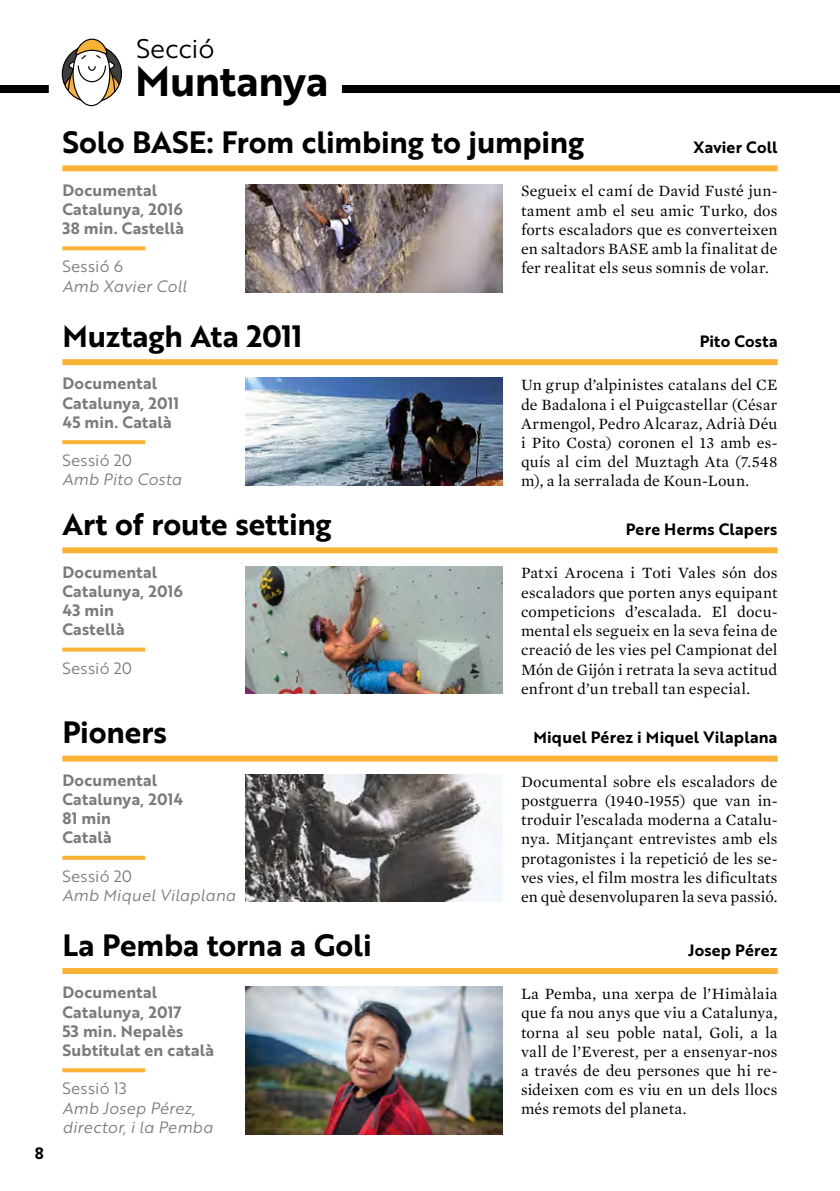
<style>
.page{position:relative;width:840px;height:1191px;background:#fff}
.page>*{position:absolute;margin:0;border:0;box-sizing:border-box;transform-origin:0 0}
.t1{font:41.6px "Brother 1816 Bold";letter-spacing:-.005em;color:#000}
.t2{font:30px "Brother 1816 Bold";letter-spacing:-.005em;color:#000}
.t3{font:26.2px "Brother 1816 Book";letter-spacing:-.01em;color:#000}
.t4{font:16px/19.2px "Mercury Text G1 Roman";letter-spacing:.01em;color:#000;text-align:justify}
.t5{font:16px/19.2px "Brother 1816 Bold";letter-spacing:.015em;color:#7c7b7b}
.t6{font:16px/19.2px "Brother 1816 Book Italic";letter-spacing:.01em;color:#7c7b7b}
.t7{font:16px "Brother 1816 Bold";letter-spacing:.015em;color:#000}
.t8{font:16px "Brother 1816 Book";letter-spacing:.02em;color:#7c7b7b}
</style>
<div class="page">
<svg style="left:62px;top:39px;width:60px;height:67px"></svg>
<svg style="left:62px;top:246px;width:83px;height:4px"></svg>
<svg style="left:62px;top:440px;width:83px;height:4px"></svg>
<svg style="left:62px;top:647px;width:83px;height:4px"></svg>
<svg style="left:62px;top:856px;width:83px;height:4px"></svg>
<svg style="left:62px;top:1068px;width:83px;height:4px"></svg>
<div style="left:0;top:85px;width:49px;height:8px;background:#000"></div>
<div style="left:342px;top:85px;width:497px;height:8px;background:#000"></div>
<div style="left:62px;top:165px;width:715px;height:6px;background:#f9b234"></div>
<div style="left:62px;top:359px;width:715px;height:6px;background:#f9b234"></div>
<div style="left:62px;top:547px;width:715px;height:6px;background:#f9b234"></div>
<div style="left:62px;top:755px;width:715px;height:6px;background:#f9b234"></div>
<div style="left:62px;top:968px;width:715px;height:6px;background:#f9b234"></div>
<img style="left:246px;top:184px;width:256px;height:108px">
<img style="left:246px;top:378px;width:256px;height:107px">
<img style="left:246px;top:566px;width:256px;height:127px">
<img style="left:246px;top:774px;width:256px;height:128px">
<img style="left:246px;top:986px;width:256px;height:148px">
<p class="t7" style="left:35px;top:1141px;width:11px">8</p>
<h3 class="t3" style="left:136px;top:29px;width:80px">Secció</h3>
<h1 class="t1" style="left:135px;top:49px;width:195px">Muntanya</h1>
<h2 class="t2" style="left:62px;top:119px;width:523px">Solo BASE: From climbing to jumping</h2>
<p class="t7" style="left:693px;top:135px;width:86px">Xavier Coll</p>
<p class="t5" style="left:62px;top:180px;width:123px">Documental<br>Catalunya, 2016<br>38 min. Castellà</p>
<p class="t8" style="left:62px;top:255px;width:62px">Sessió 6</p>
<p class="t6" style="left:62px;top:276px;width:126px">Amb Xavier Coll</p>
<h2 class="t2" style="left:62px;top:313px;width:241px">Muztagh Ata 2011</h2>
<p class="t5" style="left:62px;top:373px;width:118px">Documental<br>Catalunya, 2011<br>45 min. Català</p>
<p class="t8" style="left:62px;top:449px;width:71px">Sessió 20</p>
<p class="t6" style="left:62px;top:469px;width:121px">Amb Pito Costa</p>
<h2 class="t2" style="left:62px;top:501px;width:270px">Art of route setting</h2>
<p class="t5" style="left:62px;top:561px;width:122px">Documental<br>Catalunya, 2016<br>43 min<br>Castellà</p>
<p class="t8" style="left:62px;top:656px;width:71px">Sessió 20</p>
<h2 class="t2" style="left:62px;top:709px;width:106px">Pioners</h2>
<p class="t5" style="left:62px;top:770px;width:122px">Documental<br>Catalunya, 2014<br>81 min<br>Català</p>
<p class="t8" style="left:62px;top:864px;width:71px">Sessió 20</p>
<p class="t6" style="left:62px;top:885px;width:175px">Amb Miquel Vilaplana</p>
<h2 class="t2" style="left:62px;top:922px;width:310px">La Pemba torna a Goli</h2>
<p class="t5" style="left:62px;top:982px;width:153px">Documental<br>Catalunya, 2017<br>53 min. Nepalès<br>Subtitulat en català</p>
<p class="t8" style="left:62px;top:1076px;width:66px">Sessió 13</p>
<p class="t6" style="left:62px;top:1097px;width:152px">Amb Josep Pérez, director, i la Pemba</p>
<p class="t4" style="left:520px;top:182px;width:258px">Segueix el camí de David Fusté jun&shy;tament amb el seu amic Turko, dos forts escaladors que es converteixen en saltadors BASE amb la finalitat de fer realitat els seus somnis de volar.</p>
<p class="t7" style="left:699px;top:329px;width:79px">Pito Costa</p>
<p class="t4" style="left:520px;top:375px;width:258px">Un grup d’alpinistes catalans del CE de Badalona i el Puigcastellar (César Armengol, Pedro Alcaraz, Adrià Déu i Pito Costa) coronen el 13 amb es&shy;quís al cim del Muztagh Ata (7.548 m), a la serralada de Koun-Loun.</p>
<p class="t7" style="left:625px;top:517px;width:153px">Pere Herms Clapers</p>
<p class="t4" style="left:520px;top:563px;width:258px">Patxi Arocena i Toti Vales són dos escaladors que porten anys equipant competicions d’escalada. El docu&shy;mental els segueix en la seva feina de creació de les vies pel Campionat del Món de Gijón i retrata la seva actitud enfront d’un treball tan especial.</p>
<p class="t7" style="left:533px;top:725px;width:245px">Miquel Pérez i Miquel Vilaplana</p>
<p class="t4" style="left:520px;top:772px;width:258px">Documental sobre els escaladors de postguerra (1940-1955) que van in&shy;troduir l’escalada moderna a Catalu&shy;nya. Mitjançant entrevistes amb els protagonistes i la repetició de les se&shy;ves vies, el film mostra les dificultats en què desenvoluparen la seva passió.</p>
<p class="t7" style="left:687px;top:937px;width:91px">Josep Pérez</p>
<p class="t4" style="left:520px;top:984px;width:258px">La Pemba, una xerpa de l’Himàlaia que fa nou anys que viu a Catalunya, torna al seu poble natal, Goli, a la vall de l’Everest, per a ensenyar-nos a través de deu persones que hi re&shy;sideixen com es viu en un dels llocs més remots del planeta.</p>
</div>
